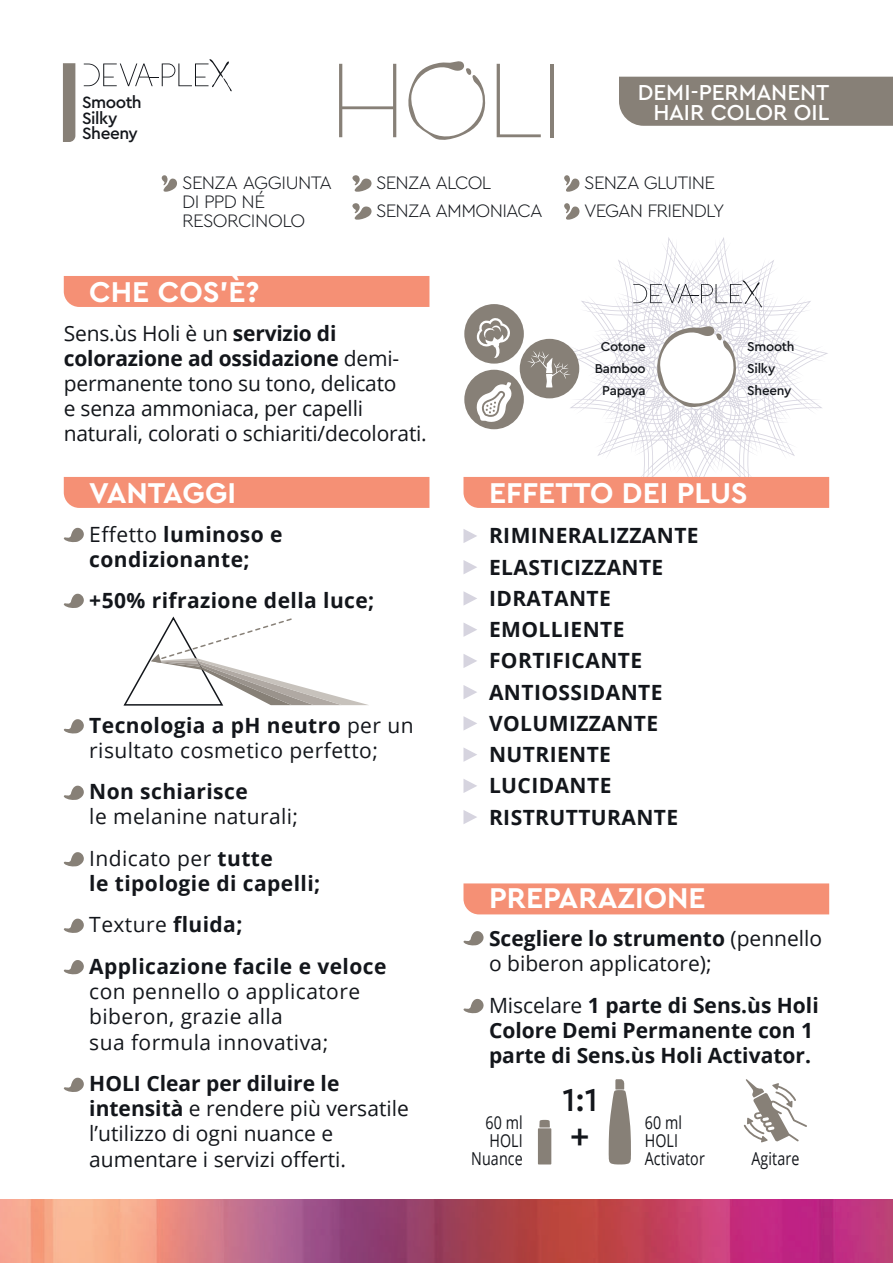
<style>
.page{position:relative;width:893px;height:1263px;background:#fff}
.page>*{position:absolute;margin:0;border:0;box-sizing:border-box;transform-origin:0 0}
.t1{font:500 33.45px "Cera Pro";color:#13161b}
.t2{font:700 33.45px "Lato";color:#13161b}
.t3{font:700 30px "Cera Pro";color:#fff}
.t4{font:500 22.65px/20.1px "Cera Pro";letter-spacing:-.005em;color:#fff;text-align:right}
.t5{font:21px/25.2px "Open Sans";color:#13161b}
.t6{font:700 21px/31.2px "Open Sans";letter-spacing:.02em;color:#13161b}
.t7{font:21px/25.2px "Open Sans";letter-spacing:.02em;color:#13161b}
.t8{font:700 21px/25.2px "Open Sans";color:#13161b}
.t9{font:300 18.9px/18.9px "Cera Pro";letter-spacing:-.04em;color:#13161b}
.t10{font:17.85px/17.9px "Open Sans";letter-spacing:.01em;color:#13161b;scale:.8 1}
.t11{font:500 17.1px/15.5px "Cera Pro";letter-spacing:-.03em;color:#13161b}
.t12{font:500 13.5px/22.2px "Cera Pro";letter-spacing:-.02em;color:#13161b}
.s1{font-weight:700}
.s2{font-weight:400}
</style>
<div class="page">
<img style="left:0;top:1199px;width:893px;height:64px">
<div style="left:619px;top:77px;width:274px;height:49px;background:#878077"></div>
<svg style="left:339px;top:64px;width:57px;height:73px"></svg>
<svg style="left:497px;top:64px;width:44px;height:73px"></svg>
<hr style="left:551px;top:64px;width:3px;height:73px;background:#878077">
<svg style="left:408px;top:61px;width:78px;height:79px"></svg>
<svg style="left:63px;top:63px;width:12px;height:79px"></svg>
<svg style="left:84px;top:59px;width:148px;height:32px"></svg>
<svg style="left:579px;top:237px;width:249px;height:240px"></svg>
<svg style="left:654px;top:325px;width:85px;height:87px"></svg>
<svg style="left:633px;top:280px;width:129px;height:27px"></svg>
<svg style="left:464px;top:304px;width:115px;height:125px"></svg>
<svg style="left:123px;top:616px;width:246px;height:90px"></svg>
<svg style="left:744px;top:1079px;width:63px;height:63px"></svg>
<div style="left:538px;top:1128px;width:13px;height:36px;background:#878077"></div>
<svg style="left:539px;top:1120px;width:11px;height:7px"></svg>
<svg style="left:608px;top:1079px;width:23px;height:86px"></svg>
<div style="left:64px;top:477px;width:365px;height:31px;background:#f59075"></div>
<div style="left:463px;top:883px;width:366px;height:31px;background:#f59075"></div>
<svg style="left:161px;top:175px;width:16px;height:17px"></svg>
<svg style="left:352px;top:175px;width:20px;height:45px"></svg>
<svg style="left:564px;top:175px;width:16px;height:45px"></svg>
<svg style="left:63px;top:527px;width:21px;height:16px"></svg>
<svg style="left:63px;top:593px;width:21px;height:15px"></svg>
<svg style="left:63px;top:719px;width:21px;height:15px"></svg>
<svg style="left:63px;top:785px;width:21px;height:15px"></svg>
<svg style="left:63px;top:852px;width:21px;height:15px"></svg>
<svg style="left:63px;top:918px;width:21px;height:15px"></svg>
<svg style="left:463px;top:931px;width:21px;height:15px"></svg>
<svg style="left:463px;top:998px;width:21px;height:16px"></svg>
<svg style="left:63px;top:960px;width:21px;height:15px"></svg>
<svg style="left:63px;top:1077px;width:21px;height:15px"></svg>
<div style="left:463px;top:477px;width:366px;height:31px;background:#f59075"></div>
<div style="left:64px;top:276px;width:365px;height:31px;background:#f59075"></div>
<svg style="left:463px;top:623px;width:14px;height:14px"></svg>
<svg style="left:463px;top:529px;width:14px;height:14px"></svg>
<svg style="left:463px;top:685px;width:14px;height:14px"></svg>
<svg style="left:463px;top:560px;width:14px;height:14px"></svg>
<svg style="left:463px;top:748px;width:14px;height:14px"></svg>
<svg style="left:463px;top:591px;width:14px;height:15px"></svg>
<svg style="left:463px;top:779px;width:14px;height:14px"></svg>
<svg style="left:463px;top:654px;width:14px;height:14px"></svg>
<svg style="left:463px;top:810px;width:14px;height:14px"></svg>
<svg style="left:463px;top:716px;width:14px;height:14px"></svg>
<p class="t11" style="left:82px;top:94px;width:61px">Smooth<br>Silky<br>Sheeny</p>
<p class="t4" style="left:638px;top:81px;width:193px">DEMI-PERMANENT<br>HAIR COLOR OIL</p>
<p class="t9" style="left:182px;top:173px;width:152px">SENZA AGGIUNTA<br>DI PPD NÉ<br>RESORCINOLO</p>
<p class="t9" style="left:376px;top:168px;width:168px;line-height:28.3px">SENZA ALCOL<br>SENZA AMMONIACA</p>
<p class="t9" style="left:584px;top:168px;width:142px;line-height:28.3px">SENZA GLUTINE<br>VEGAN FRIENDLY</p>
<h2 class="t3" style="left:89px;top:272px;width:171px">CHE COS’È?</h2>
<p class="t5" style="left:64px;top:320px;width:365px">Sens.ùs Holi è un <span class="s1">servizio di colorazione ad ossidazione</span> demi&shy;permanente tono su tono, delicato<br>e senza ammoniaca, per capelli naturali, colorati o schiariti/decolorati.</p>
<p class="t12" style="left:595px;top:334px;width:53px;text-align:center">Cotone<br>Bamboo<br>Papaya</p>
<p class="t12" style="left:747px;top:334px;width:49px">Smooth<br>Silky<br>Sheeny</p>
<h2 class="t3" style="left:89px;top:473px;width:148px">VANTAGGI</h2>
<p class="t6" style="left:89px;top:521px;width:195px;line-height:25.2px"><span class="s2">Effetto</span> luminoso e condizionante;</p>
<p class="t6" style="left:89px;top:584px;width:287px">+50% rifrazione della luce;</p>
<p class="t7" style="left:89px;top:712px;width:326px"><span class="s1">Tecnologia a pH neutro</span> per un risultato cosmetico perfetto;</p>
<p class="t6" style="left:89px;top:775px;width:160px">Non schiarisce</p>
<p class="t7" style="left:89px;top:795px;width:210px;line-height:41.4px">le melanine naturali;<br>Indicato per <span class="s1">tutte</span></p>
<p class="t6" style="left:89px;top:862px;width:299px;line-height:41.4px">le tipologie di capelli;<br><span class="s2">Texture</span> fluida;<br>Applicazione facile e veloce</p>
<p class="t7" style="left:89px;top:978px;width:272px">con pennello o applicatore biberon, grazie alla<br>sua formula innovativa;</p>
<p class="t5" style="left:89px;top:1070px;width:321px"><span class="s1">HOLI Clear per diluire le intensità</span> e rendere più versatile l’utilizzo di ogni nuance e aumentare i servizi offerti.</p>
<h2 class="t3" style="left:489px;top:473px;width:260px">EFFETTO DEI PLUS</h2>
<p class="t6" style="left:489px;top:520px;width:211px">RIMINERALIZZANTE<br>ELASTICIZZANTE<br>IDRATANTE<br>EMOLLIENTE<br>FORTIFICANTE<br>ANTIOSSIDANTE<br>VOLUMIZZANTE<br>NUTRIENTE<br>LUCIDANTE<br>RISTRUTTURANTE</p>
<h2 class="t3" style="left:489px;top:877px;width:218px">PREPARAZIONE</h2>
<p class="t5" style="left:489px;top:925px;width:335px"><span class="s1">Scegliere lo strumento</span> (pennello o biberon applicatore);</p>
<p class="t8" style="left:489px;top:992px;width:331px"><span class="s2">Miscelare</span> 1 parte di Sens.ùs Holi<br>Colore Demi Permanente con 1 parte di Sens.ùs Holi Activator.</p>
<p class="t10" style="left:471px;top:1113px;width:66px;text-align:right">60 ml<br>HOLI<br>Nuance</p>
<h1 class="t1" style="left:562px;top:1077px;width:37px">1:1</h1>
<h1 class="t2" style="left:570px;top:1116px;width:21px">+</h1>
<p class="t10" style="left:645px;top:1113px;width:77px">60 ml<br>HOLI<br>Activator</p>
<p class="t10" style="left:751px;top:1148px;width:62px">Agitare</p>
</div>
